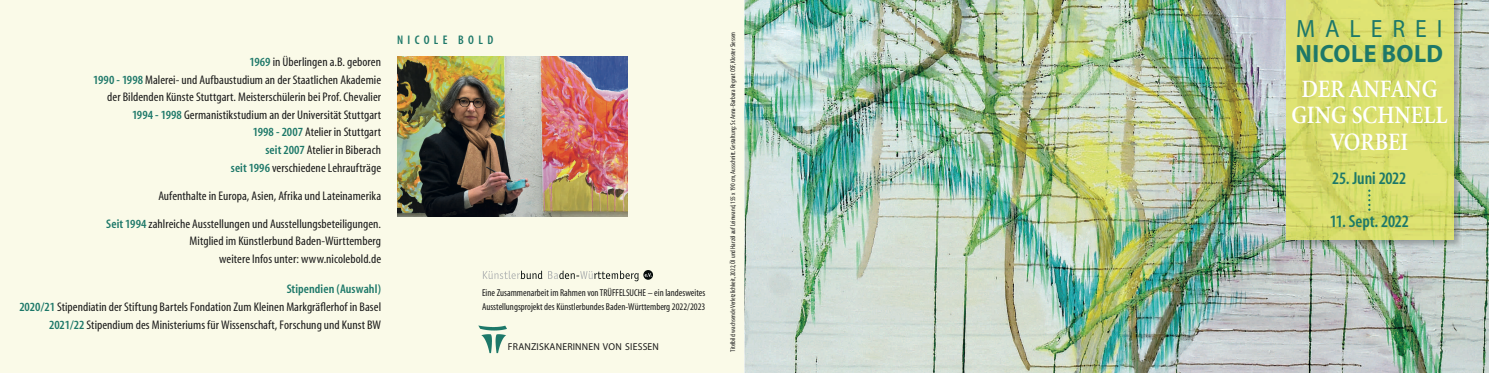
<style>
.page{position:relative;width:1489px;height:373px;background:#fff}
.page>*{position:absolute;margin:0;border:0;box-sizing:border-box;transform-origin:0 0}
.t1{font:600 25px/26.2px "Minion LT";color:#fff;text-align:center;scale:.89 1}
.t2{font:700 25px "Myriad Pro";letter-spacing:.02em;color:#1d7869;scale:.95 1}
.t3{font:25px "Myriad Pro";letter-spacing:.42em;color:#1d7869;scale:.95 1}
.t4{font:600 condensed 17.5px "Myriad";letter-spacing:-.01em;color:#1d7869}
.t5{font:condensed 12.5px/17.5px "Myriad";letter-spacing:.005em;color:#1a1a1a;text-align:right;scale:1.05 1}
.t6{font:600 condensed 12.5px "Myriad";letter-spacing:.35em;color:#1d7869}
.t7{font:condensed 10px/13.8px "Myriad";color:#1a1a1a}
.t8{font:10px "Myriad Pro";letter-spacing:.02em;color:#1a1a1a}
.t9{font:condensed 6.88px "Myriad";color:#1a1a1a}
.s1{font-weight:600;color:#1d7869}
</style>
<div class="page">
<div style="left:0;top:0;width:744px;height:372px;background:#fafae8"></div>
<img style="left:744px;top:0;width:744px;height:372px">
<img style="left:478px;top:325px;width:29px;height:28px">
<svg style="left:643px;top:269px;width:10px;height:10px"></svg>
<svg style="left:483px;top:270px;width:59px;height:8px"></svg>
<svg style="left:548px;top:270px;width:90px;height:11px"></svg>
<svg style="left:644px;top:272px;width:7px;height:4px"></svg>
<img style="left:1284px;top:0;width:178px;height:249px">
<img style="left:1286px;top:0;width:167px;height:239px">
<svg style="left:1367px;top:189px;width:3px;height:21px"></svg>
<img style="left:397px;top:57px;width:230px;height:159px">
<p class="t5" style="left:93px;top:54px;width:276px"><span class="s1">1969</span> in Überlingen a.B. geboren<br><span class="s1">1990 - 1998</span> Malerei- und Aufbaustudium an der Staatlichen Akademie der Bildenden Künste Stuttgart. Meisterschülerin bei Prof. Chevalier <span class="s1">1994 - 1998</span> Germanistikstudium an der Universität Stuttgart<br><span class="s1">1998 - 2007</span> Atelier in Stuttgart<br><span class="s1">seit 2007</span> Atelier in Biberach<br><span class="s1">seit 1996</span> verschiedene Lehraufträge</p>
<p class="t5" style="left:158px;top:187px;width:214px">Aufenthalte in Europa, Asien, Afrika und Lateinamerika</p>
<p class="t5" style="left:106px;top:215px;width:263px"><span class="s1">Seit 1994</span> zahlreiche Ausstellungen und Ausstellungsbeteiligungen.<br>Mitglied im Künstlerbund Baden-Württemberg<br>weitere Infos unter: www.nicolebold.de</p>
<p class="t5" style="left:19px;top:280px;width:346px"><span class="s1">Stipendien (Auswahl)<br>2020/21</span> Stipendiatin der Stiftung Bartels Fondation Zum Kleinen Markgräflerhof in Basel<br><span class="s1">2021/22</span> Stipendium des Ministeriums für Wissenschaft, Forschung und Kunst BW</p>
<p class="t6" style="left:397px;top:33px;width:98px">NICOLE BOLD</p>
<p class="t7" style="left:482px;top:285px;width:225px">Eine Zusammenarbeit im Rahmen von TRÜFFELSUCHE – ein landesweites<br>Ausstellungsprojekt des Künstlerbundes Baden-Württemberg 2022/2023</p>
<p class="t8" style="left:508px;top:340px;width:152px">FRANZISKANERINNEN VON SIESSEN</p>
<p class="t9" style="left:729px;top:351px;width:320px;rotate:-90deg">Titelbild: wachsende Verletzlichkeit, 2022, Öl und Harzöl auf Leinwand, 155 x 190 cm, Ausschnitt. Gestaltung: Sr. Anna-Barbara Regnat OSF, Kloster Siessen</p>
<h1 class="t3" style="left:1295px;top:13px;width:155px">MALEREI</h1>
<h1 class="t2" style="left:1295px;top:37px;width:157px">NICOLE BOLD</h1>
<h1 class="t1" style="left:1291px;top:76px;width:177px">DER ANFANG<br>GING SCHNELL<br>VORBEI</h1>
<h2 class="t4" style="left:1332px;top:169px;width:76px">25. Juni 2022</h2>
<h2 class="t4" style="left:1329px;top:212px;width:81px">11. Sept. 2022</h2>
</div>
